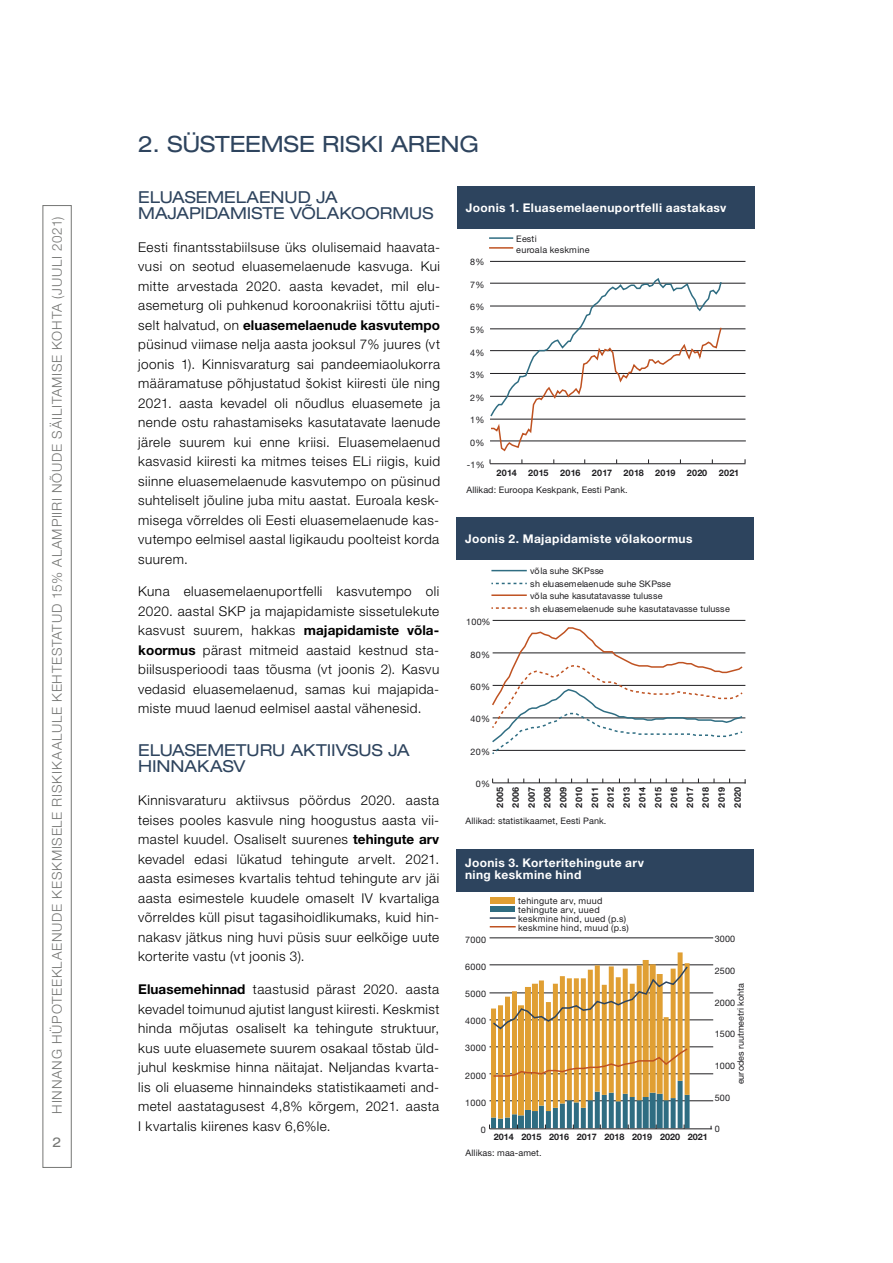
<style>
.page{position:relative;width:893px;height:1263px;background:#fff}
.page>*{position:absolute;margin:0;border:0;box-sizing:border-box;transform-origin:0 0}
.Pealkiri_1{font:expanded 22.5px "Helvetica Neue LT Std";color:#2e445e}
.Pealkiri_2{font:expanded 16.5px/16.5px "Helvetica Neue LT Std";color:#2e445e}
.t1{font:300 13.5px/19.5px "Helvetica Neue LT Std";letter-spacing:.035em;color:#000;text-align:justify}
.t2{font:300 13.5px "Helvetica Neue LT Std";letter-spacing:.055em;color:#757674}
.t3{font:expanded 13.5px "Helvetica Neue LT Std";color:#757674}
.t4{font:700 12px/12px "Helvetica Neue LT Std";letter-spacing:.03em;color:#fff}
.t5{font:9px/12.5px "Helvetica Neue LT Std";letter-spacing:.01em;color:#1f1e21}
.t6{font:700 9px/15.9px "Helvetica Neue LT Std";color:#1f1e21;text-align:justify}
.t7{font:9px/9px "Helvetica Neue LT Std";letter-spacing:.03em;color:#1f1e21}
.s1{font-weight:700}
</style>
<div class="page">
<div style="left:43px;top:205px;width:29px;height:963px;border:1px solid #757674"></div>
<div style="left:457px;top:186px;width:298px;height:43px;background:#2d445e"></div>
<hr style="left:490px;top:463px;width:255px;height:1px;background:#1f1e21">
<hr style="left:490px;top:419px;width:255px;height:1px;background:#1f1e21">
<hr style="left:490px;top:396px;width:255px;height:1px;background:#1f1e21">
<hr style="left:490px;top:373px;width:255px;height:1px;background:#1f1e21">
<hr style="left:490px;top:350px;width:255px;height:1px;background:#1f1e21">
<hr style="left:490px;top:329px;width:255px;height:1px;background:#1f1e21">
<hr style="left:490px;top:306px;width:255px;height:1px;background:#1f1e21">
<hr style="left:490px;top:283px;width:255px;height:1px;background:#1f1e21">
<hr style="left:490px;top:261px;width:255px;height:1px;background:#1f1e21">
<hr style="left:490px;top:440px;width:256px;height:1px;background:#1f1e21">
<svg style="left:490px;top:278px;width:233px;height:174px"></svg>
<hr style="left:489px;top:237px;width:24px;height:2px;background:#2f6d82">
<hr style="left:489px;top:247px;width:24px;height:2px;background:#bf5221">
<div style="left:456px;top:517px;width:298px;height:43px;background:#2d445e"></div>
<hr style="left:493px;top:620px;width:252px;height:1px;background:#1f1e21">
<hr style="left:493px;top:653px;width:252px;height:1px;background:#1f1e21">
<hr style="left:493px;top:685px;width:252px;height:1px;background:#1f1e21">
<hr style="left:493px;top:718px;width:252px;height:1px;background:#1f1e21">
<hr style="left:493px;top:750px;width:252px;height:1px;background:#1f1e21">
<hr style="left:493px;top:782px;width:253px;height:1px;background:#1f1e21">
<svg style="left:492px;top:627px;width:252px;height:127px"></svg>
<hr style="left:491px;top:570px;width:36px;height:1px;background:#2f6d82">
<svg style="left:491px;top:583px;width:36px;height:1px"></svg>
<hr style="left:491px;top:594px;width:36px;height:2px;background:#bf5221">
<svg style="left:491px;top:607px;width:36px;height:2px"></svg>
<div style="left:456px;top:849px;width:298px;height:43px;background:#2d445e"></div>
<hr style="left:489px;top:937px;width:224px;height:1px;background:#1f1e21">
<hr style="left:489px;top:964px;width:224px;height:1px;background:#1f1e21">
<hr style="left:489px;top:993px;width:224px;height:1px;background:#1f1e21">
<hr style="left:489px;top:1019px;width:224px;height:1px;background:#1f1e21">
<hr style="left:489px;top:1046px;width:224px;height:1px;background:#1f1e21">
<hr style="left:489px;top:1073px;width:224px;height:1px;background:#1f1e21">
<hr style="left:489px;top:1100px;width:224px;height:1px;background:#1f1e21">
<hr style="left:489px;top:1128px;width:223px;height:1px;background:#1f1e21">
<svg style="left:489px;top:952px;width:201px;height:177px"></svg>
<div style="left:490px;top:897px;width:25px;height:6px;background:#e09f33"></div>
<div style="left:490px;top:907px;width:25px;height:5px;background:#2f6d82"></div>
<hr style="left:490px;top:917px;width:26px;height:2px;background:#2d445e">
<svg style="left:490px;top:926px;width:26px;height:1px"></svg>
<p class="t2" style="left:49px;top:1114px;width:899px;rotate:-90deg">HINNANG HÜPOTEEKLAENUDE KESKMISELE RISKIKAALULE KEHTESTATUD 15% ALAMPIIRI NÕUDE SÄILITAMISE KOHTA (JUULI 2021)</p>
<p class="t3" style="left:53px;top:1134px;width:11px">2</p>
<p class="Pealkiri_1" style="left:138px;top:130px;width:342px">2. SÜSTEEMSE RISKI ARENG</p>
<p class="Pealkiri_2" style="left:138px;top:188px;width:297px">ELUASEMELAENUD JA<br>MAJAPIDAMISTE VÕLAKOORMUS</p>
<p class="t1" style="left:138px;top:237px;width:303px">Eesti finantsstabiilsuse üks olulisemaid haavata&shy;vusi on seotud eluasemelaenude kasvuga. Kui mitte arvestada 2020. aasta kevadet, mil elu&shy;asemeturg oli puhkenud koroonakriisi tõttu ajuti&shy;selt halvatud, on <span class="s1">eluasemelaenude kasvutempo </span>püsinud viimase nelja aasta jooksul 7% juures (vt joonis 1). Kinnisvaraturg sai pandeemiaolukorra määramatuse põhjustatud šokist kiiresti üle ning 2021. aasta kevadel oli nõudlus eluasemete ja nende ostu rahastamiseks kasutatavate laenude järele suurem kui enne kriisi. Eluasemelaenud kasvasid kiiresti ka mitmes teises ELi riigis, kuid siinne eluasemelaenude kasvutempo on püsinud suhteliselt jõuline juba mitu aastat. Euroala kesk&shy;misega võrreldes oli Eesti eluasemelaenude kas&shy;vutempo eelmisel aastal ligikaudu poolteist korda suurem.</p>
<p class="t1" style="left:138px;top:581px;width:303px">Kuna eluasemelaenuportfelli kasvutempo oli 2020. aastal SKP ja majapidamiste sissetulekute kasvust suurem, hakkas <span class="s1">majapidamiste võla&shy;koormus</span> pärast mitmeid aastaid kestnud sta&shy;biilsusperioodi taas tõusma (vt joonis 2). Kasvu vedasid eluasemelaenud, samas kui majapida&shy;miste muud laenud eelmisel aastal vähenesid.</p>
<p class="Pealkiri_2" style="left:138px;top:742px;width:273px">ELUASEMETURU AKTIIVSUS JA<br>HINNAKASV</p>
<p class="t1" style="left:138px;top:790px;width:303px">Kinnisvaraturu aktiivsus pöördus 2020. aasta teises pooles kasvule ning hoogustus aasta vii&shy;mastel kuudel. Osaliselt suurenes <span class="s1">tehingute arv </span>kevadel edasi lükatud tehingute arvelt. 2021. aasta esimeses kvartalis tehtud tehingute arv jäi aasta esimestele kuudele omaselt IV kvartaliga võrreldes küll pisut tagasihoidlikumaks, kuid hin&shy;nakasv jätkus ning huvi püsis suur eelkõige uute korterite vastu (vt joonis 3).</p>
<p class="t1" style="left:138px;top:979px;width:303px"><span class="s1">Eluasemehinnad</span> taastusid pärast 2020. aasta kevadel toimunud ajutist langust kiiresti. Keskmist hinda mõjutas osaliselt ka tehingute struktuur, kus uute eluasemete suurem osakaal tõstab üld&shy;juhul keskmise hinna näitajat. Neljandas kvarta&shy;lis oli eluaseme hinnaindeks statistikaameti and&shy;metel aastatagusest 4,8% kõrgem, 2021. aasta I kvartalis kiirenes kasv 6,6%le.</p>
<p class="t4" style="left:466px;top:201px;width:262px">Joonis 1. Eluasemelaenuportfelli aastakasv</p>
<p class="t5" style="left:516px;top:234px;width:75px;line-height:10.5px">Eesti<br>euroala keskmine</p>
<p class="t5" style="left:470px;top:256px;width:16px">8%</p>
<p class="t5" style="left:470px;top:278px;width:16px">7%</p>
<p class="t5" style="left:470px;top:301px;width:16px">6%</p>
<p class="t5" style="left:470px;top:323px;width:16px">5%</p>
<p class="t5" style="left:470px;top:346px;width:16px">4%</p>
<p class="t5" style="left:470px;top:368px;width:16px">3%</p>
<p class="t5" style="left:470px;top:391px;width:16px">2%</p>
<p class="t5" style="left:470px;top:413px;width:16px">1%</p>
<p class="t5" style="left:470px;top:436px;width:16px">0%</p>
<p class="t5" style="left:467px;top:459px;width:19px">-1%</p>
<p class="t6" style="left:497px;top:464px;width:22px">2014</p>
<p class="t6" style="left:528px;top:464px;width:22px">2015</p>
<p class="t6" style="left:560px;top:464px;width:22px">2016</p>
<p class="t6" style="left:592px;top:464px;width:22px">2017</p>
<p class="t6" style="left:623px;top:464px;width:22px">2018</p>
<p class="t6" style="left:655px;top:464px;width:22px">2019</p>
<p class="t6" style="left:687px;top:464px;width:22px">2020</p>
<p class="t6" style="left:719px;top:464px;width:22px">2021</p>
<p class="t5" style="left:466px;top:483px;width:163px">Allikad: Euroopa Keskpank, Eesti Pank.</p>
<p class="t4" style="left:465px;top:532px;width:229px">Joonis 2. Majapidamiste võlakoormus</p>
<p class="t5" style="left:530px;top:565px;width:201px">võla suhe SKPsse<br>sh eluasemelaenude suhe SKPsse<br>võla suhe kasutatavasse tulusse<br>sh eluasemelaenude suhe kasutatavasse tulusse</p>
<p class="t5" style="left:466px;top:616px;width:26px">100%</p>
<p class="t5" style="left:470px;top:648px;width:21px">80%</p>
<p class="t5" style="left:470px;top:680px;width:21px">60%</p>
<p class="t5" style="left:470px;top:713px;width:21px">40%</p>
<p class="t5" style="left:470px;top:745px;width:21px">20%</p>
<p class="t5" style="left:476px;top:778px;width:16px">0%</p>
<p class="t6" style="left:492px;top:808px;width:22px;rotate:-90deg">2005<br>2006<br>2007<br>2008<br>2009<br>2010<br>2011<br>2012<br>2013<br>2014<br>2015<br>2016<br>2017<br>2018<br>2019<br>2020</p>
<p class="t5" style="left:466px;top:815px;width:142px">Allikad: statistikaamet, Eesti Pank.</p>
<p class="t4" style="left:465px;top:857px;width:181px">Joonis 3. Korteritehingute arv ning keskmine hind</p>
<p class="t7" style="left:518px;top:896px;width:112px">tehingute arv, muud tehingute arv, uued keskmine hind, uued (p.s) keskmine hind, muud (p.s)</p>
<p class="t5" style="left:715px;top:933px;width:22px">3000</p>
<p class="t5" style="left:465px;top:933px;width:23px">7000</p>
<p class="t5" style="left:465px;top:960px;width:23px">6000</p>
<p class="t5" style="left:715px;top:964px;width:22px">2500</p>
<p class="t5" style="left:734px;top:1084px;width:102px;rotate:-90deg">eurodes ruutmeetri kohta</p>
<p class="t5" style="left:465px;top:987px;width:23px">5000</p>
<p class="t5" style="left:715px;top:996px;width:22px">2000</p>
<p class="t5" style="left:465px;top:1014px;width:23px">4000</p>
<p class="t5" style="left:715px;top:1028px;width:22px">1500</p>
<p class="t5" style="left:465px;top:1042px;width:23px">3000</p>
<p class="t5" style="left:715px;top:1059px;width:22px">1000</p>
<p class="t5" style="left:465px;top:1069px;width:23px">2000</p>
<p class="t5" style="left:715px;top:1091px;width:17px">500</p>
<p class="t5" style="left:465px;top:1096px;width:23px">1000</p>
<p class="t5" style="left:715px;top:1123px;width:7px">0</p>
<p class="t5" style="left:481px;top:1123px;width:7px">0</p>
<p class="t6" style="left:494px;top:1128px;width:216px">2014 2015 2016 2017 2018 2019 2020 2021</p>
<p class="t5" style="left:466px;top:1146px;width:77px">Allikas: maa-amet.</p>
</div>
